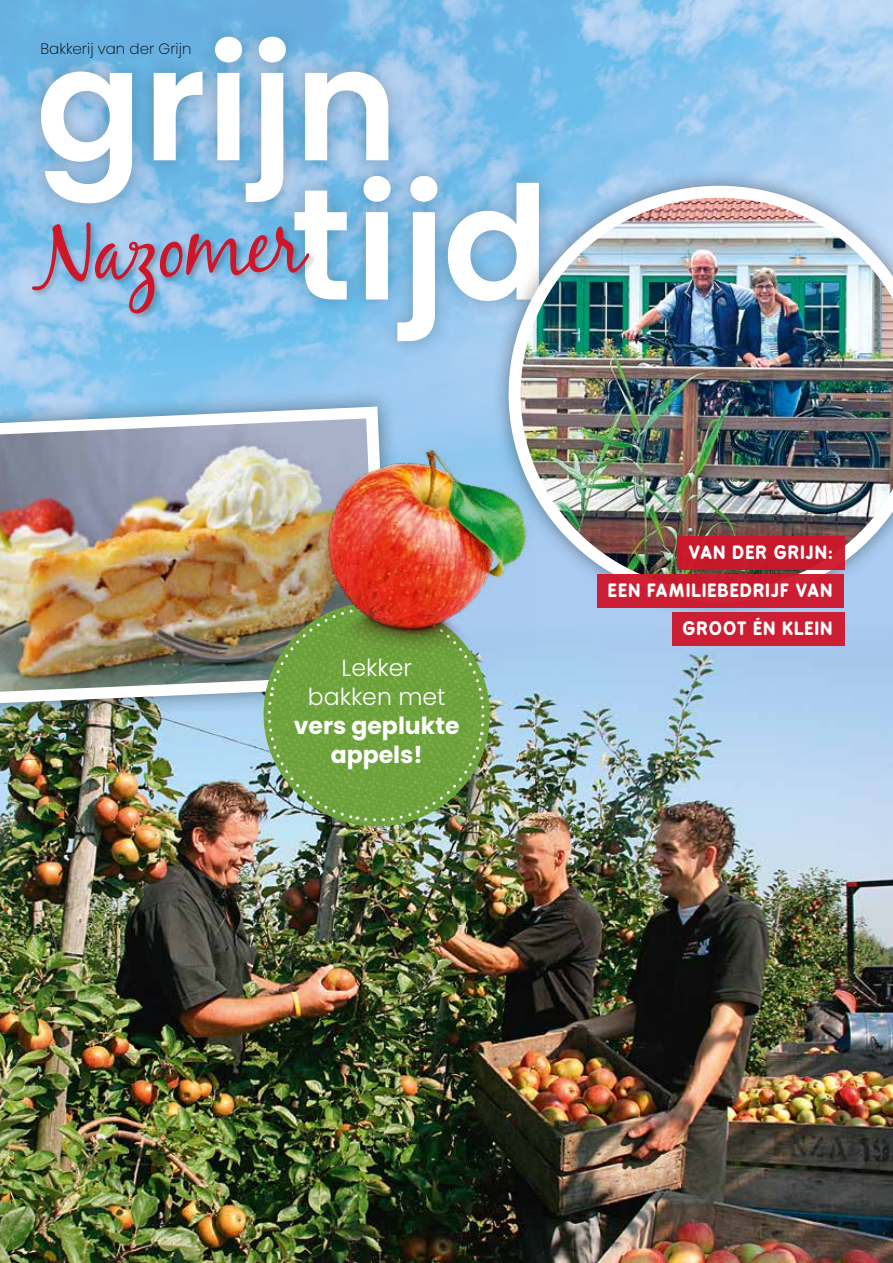
<style>
.page{position:relative;width:893px;height:1263px;background:#fff}
.page>*{position:absolute;margin:0;border:0;box-sizing:border-box;transform-origin:0 0}
.t1{font:600 157.8px "Poppins";color:#fff}
.t2{font:88.2px "Black Jack";color:#ce162b;scale:.93 1}
.t3{font:700 23.55px/28.8px "Poppins";color:#fff;text-align:center}
.t4{font:300 23.55px/28.8px "Poppins";color:#fff;text-align:center}
.t5{font:700 17.4px/38.1px "B Preplay";letter-spacing:.095em;color:#fff;text-align:right}
.t6{font:200 15px "Poppins";color:#000}
</style>
<div class="page">
<img style="left:0;top:737px;width:893px;height:526px">
<img style="left:0;top:0;width:893px;height:737px">
<div style="left:0;top:388px;width:408px;height:335px;background:#000;opacity:.42"></div>
<img style="left:0;top:401px;width:396px;height:309px">
<div style="left:23px;top:19px;width:384px;height:203px;background:#000;opacity:.22"></div>
<div style="left:276px;top:158px;width:282px;height:201px;background:#000;opacity:.22"></div>
<div style="left:491px;top:168px;width:402px;height:452px;background:#000;opacity:.42"></div>
<img style="left:509px;top:186px;width:384px;height:416px">
<div style="left:30px;top:220px;width:287px;height:101px;background:#000;opacity:.26"></div>
<img style="left:254px;top:602px;width:245px;height:234px">
<img style="left:264px;top:603px;width:224px;height:222px">
<img style="left:308px;top:431px;width:227px;height:226px">
<div style="left:677px;top:535px;width:167px;height:34px;background:#ce162b"></div>
<div style="left:597px;top:574px;width:247px;height:34px;background:#cb1f34"></div>
<div style="left:672px;top:612px;width:172px;height:34px;background:#cc1f35"></div>
<div style="left:742px;top:603px;width:38px;height:38px;background:#000;opacity:.45"></div>
<svg style="left:754px;top:616px;width:7px;height:6px"></svg>
<h1 class="t1" style="left:36px;top:14px;width:364px">grijn</h1>
<p class="t6" style="left:41px;top:40px;width:152px">Bakkerij van der Grijn</p>
<h1 class="t1" style="left:291px;top:153px;width:260px">tijd</h1>
<h2 class="t2" style="left:32px;top:200px;width:292px;rotate:-3deg">Nazomer</h2>
<h3 class="t4" style="left:308px;top:654px;width:139px">Lekker bakken met</h3>
<h3 class="t3" style="left:294px;top:711px;width:167px">vers geplukte appels!</h3>
<p class="t5" style="left:609px;top:533px;width:225px">VAN DER GRIJN:<br>EEN FAMILIEBEDRIJF VAN<br>GROOT EN KLEIN</p>
</div>
